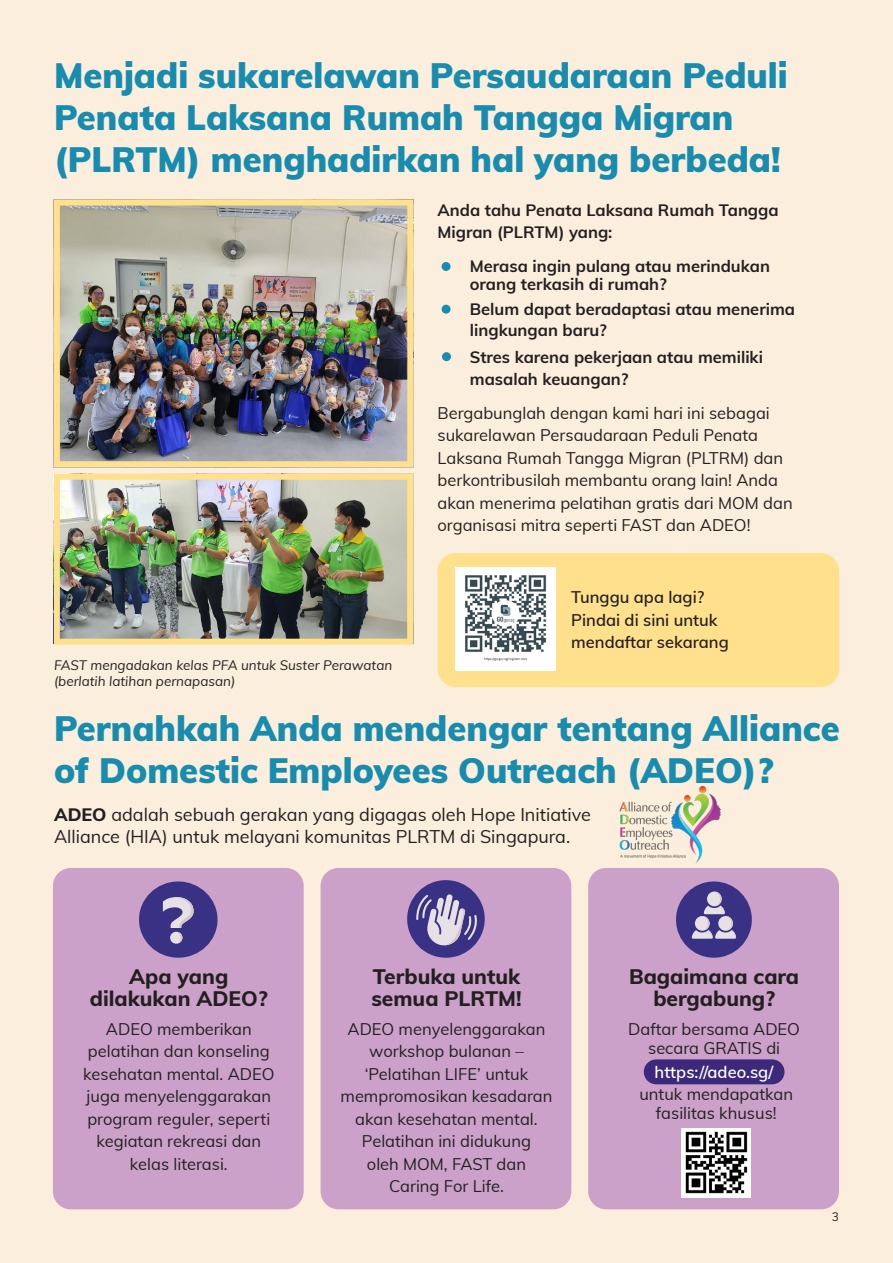
<style>
.page{position:relative;width:893px;height:1263px;background:#fbeedd}
.page>*{position:absolute;margin:0;border:0;box-sizing:border-box;transform-origin:0 0}
.t1{font:900 34.5px/42px "Muli";color:#178cae}
.t2{font:800 21px/22.5px "Muli";color:#231f20;text-align:center}
.t3{font:18px/22.5px "Muli";color:#231f20}
.t4{font:16.5px/22.5px "Muli";color:#231f20;text-align:center}
.t5{font:700 16.5px/22.5px "Muli";color:#231f20}
.t6{font:600 16.5px/22.5px "Muli";color:#231f20}
.t7{font:600 16.5px "Muli";color:#fff}
.t8{font:italic 13.5px/16.5px "Muli";color:#231f20}
.t9{font:12px "Muli";color:#231f20}
.s1{font-weight:800}
</style>
<div class="page">
<div style="left:437px;top:553px;width:402px;height:134px;background:#ffe08d;border-radius:18px"></div>
<div style="left:53px;top:868px;width:251px;height:341px;background:#cba1ca;border-radius:18px"></div>
<div style="left:321px;top:868px;width:250px;height:341px;background:#cba1ca;border-radius:18px"></div>
<div style="left:588px;top:868px;width:251px;height:341px;background:#cba1ca;border-radius:18px"></div>
<div style="left:139px;top:881px;width:79px;height:77px;background:#393184;border-radius:50%"></div>
<svg style="left:163px;top:897px;width:31px;height:47px"></svg>
<div style="left:407px;top:880px;width:78px;height:78px;background:#393184;border-radius:50%"></div>
<svg style="left:416px;top:894px;width:64px;height:53px"></svg>
<div style="left:644px;top:1059px;width:140px;height:25px;background:#3c297b;border-radius:12px"></div>
<div style="left:676px;top:881px;width:76px;height:77px;background:#393184;border-radius:50%"></div>
<svg style="left:692px;top:891px;width:45px;height:48px"></svg>
<img style="left:455px;top:568px;width:100px;height:102px">
<div style="left:442px;top:262px;width:9px;height:9px;background:#178cae;border-radius:50%"></div>
<div style="left:442px;top:305px;width:9px;height:9px;background:#178cae;border-radius:50%"></div>
<div style="left:442px;top:352px;width:9px;height:9px;background:#178cae;border-radius:50%"></div>
<img style="left:589px;top:786px;width:146px;height:102px">
<img style="left:61px;top:481px;width:345px;height:157px">
<img style="left:61px;top:207px;width:345px;height:253px">
<div style="left:54px;top:200px;width:359px;height:267px;border:6px solid #ffe08d"></div>
<div style="left:54px;top:474px;width:359px;height:171px;border:6px solid #ffe08d"></div>
<img style="left:682px;top:1128px;width:69px;height:69px">
<p class="t1" style="left:54px;top:53px;width:735px">Menjadi sukarelawan Persaudaraan Peduli<br>Penata Laksana Rumah Tangga Migran (PLRTM) menghadirkan hal yang berbeda!</p>
<p class="t5" style="left:437px;top:198px;width:343px">Anda tahu Penata Laksana Rumah Tangga<br>Migran (PLRTM) yang:</p>
<p class="t5" style="left:470px;top:256px;width:302px;line-height:18px">Merasa ingin pulang atau merindukan orang terkasih di rumah?</p>
<p class="t5" style="left:470px;top:297px;width:327px;line-height:21px">Belum dapat beradaptasi atau menerima lingkungan baru?</p>
<p class="t5" style="left:470px;top:345px;width:295px">Stres karena pekerjaan atau memiliki masalah keuangan?</p>
<p class="t4" style="left:437px;top:401px;width:357px;text-align:left">Bergabunglah dengan kami hari ini sebagai sukarelawan Persaudaraan Peduli Penata Laksana Rumah Tangga Migran (PLTRM) dan berkontribusilah membantu orang lain! Anda akan menerima pelatihan gratis dari MOM dan organisasi mitra seperti FAST dan ADEO!</p>
<p class="t8" style="left:54px;top:656px;width:340px">FAST mengadakan kelas PFA untuk Suster Perawatan (berlatih latihan pernapasan)</p>
<p class="t6" style="left:571px;top:585px;width:134px">Tunggu apa lagi?</p>
<p class="t6" style="left:571px;top:608px;width:159px">Pindai di sini untuk mendaftar sekarang</p>
<p class="t1" style="left:54px;top:706px;width:787px">Pernahkah Anda mendengar tentang Alliance of Domestic Employees Outreach (ADEO)?</p>
<p class="t3" style="left:54px;top:802px;width:538px"><span class="s1">ADEO</span> adalah sebuah gerakan yang digagas oleh Hope Initiative<br>Alliance (HIA) untuk melayani komunitas PLRTM di Singapura.</p>
<p class="t2" style="left:90px;top:964px;width:179px">Apa yang dilakukan ADEO?</p>
<p class="t2" style="left:371px;top:964px;width:152px;text-align:left">Terbuka untuk semua PLRTM!</p>
<p class="t2" style="left:629px;top:964px;width:172px">Bagaimana cara bergabung?</p>
<p class="t4" style="left:83px;top:1017px;width:193px">ADEO memberikan pelatihan dan konseling kesehatan mental. ADEO juga menyelenggarakan program reguler, seperti kegiatan rekreasi dan kelas literasi.</p>
<p class="t4" style="left:340px;top:1017px;width:213px">ADEO menyelenggarakan workshop bulanan – ‘Pelatihan LIFE’ untuk mempromosikan kesadaran akan kesehatan mental.<br>Pelatihan ini didukung</p>
<p class="t4" style="left:367px;top:1152px;width:161px">oleh MOM, FAST dan</p>
<p class="t4" style="left:389px;top:1174px;width:116px">Caring For Life.</p>
<p class="t4" style="left:628px;top:1018px;width:173px;line-height:19.5px">Daftar bersama ADEO secara GRATIS di</p>
<p class="t4" style="left:639px;top:1083px;width:155px;line-height:19.5px">untuk mendapatkan fasilitas khusus!</p>
<p class="t7" style="left:654px;top:1060px;width:120px">https://adeo.sg/</p>
<p class="t9" style="left:832px;top:1208px;width:9px">3</p>
</div>
